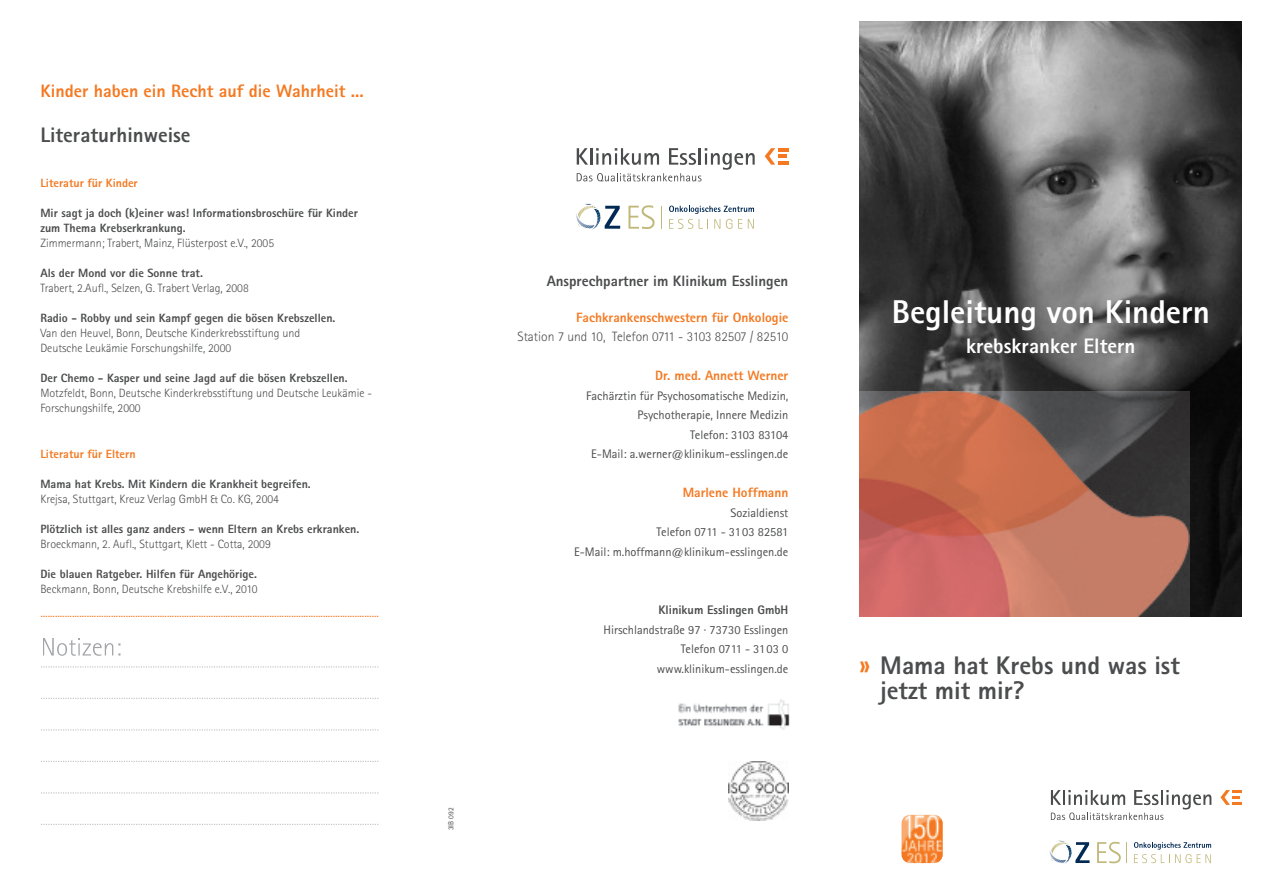
<style>
.page{position:relative;width:1263px;height:893px;background:#fff}
.page>*{position:absolute;margin:0;border:0;box-sizing:border-box;transform-origin:0 0}
.t1{font:800 33px "Rotis Sans Serif";color:#fff}
.t2{font:800 25.5px/25.5px "Rotis Sans Serif";color:#4b4c4d}
.t3{font:800 21px "Rotis Sans Serif";color:#fff}
.t4{font:800 21px "Rotis Sans Serif";color:#4b4c4d}
.t5{font:800 18px "Rotis Sans Serif";color:#f47921}
.t6{font:800 15px "Rotis Sans Serif";color:#4b4c4d}
.t7{font:800 13.5px "Rotis Sans Serif";color:#f47921}
.t8{font:300 13.5px "Rotis Sans Serif";color:#4b4c4d}
.t9{font:12.45px/19.5px "Rotis Sans Serif";color:#4b4c4d;text-align:right}
.t10{font:800 12.45px "Rotis Sans Serif";color:#4b4c4d}
.t11{font:800 12px/15px "Rotis Sans Serif";color:#4b4c4d}
.t12{font:300 12px/15px "Rotis Sans Serif";color:#4b4c4d}
.t13{font:12px "Rotis Sans Serif";color:#f47921}
.t14{font:800 12px "Rotis Sans Serif";color:#f47921}
.t15{font:7.5px "Rotis Sans Serif";color:#4b4c4d}
.s1{font-weight:300}
.s2{font-family:"Koz Min Pr 6 N";font-weight:500}
.s3{font-weight:700;font-size:28.5px;color:#f47921}
</style>
<div class="page">
<img style="left:678px;top:699px;width:112px;height:30px">
<svg style="left:765px;top:148px;width:24px;height:17px"></svg>
<svg style="left:577px;top:148px;width:178px;height:33px"></svg>
<img style="left:859px;top:21px;width:383px;height:596px">
<svg style="left:43px;top:638px;width:77px;height:18px"></svg>
<svg style="left:41px;top:666px;width:194px;height:1px"></svg>
<svg style="left:41px;top:698px;width:194px;height:1px"></svg>
<svg style="left:41px;top:729px;width:194px;height:1px"></svg>
<svg style="left:41px;top:761px;width:194px;height:1px"></svg>
<svg style="left:41px;top:792px;width:194px;height:1px"></svg>
<svg style="left:41px;top:824px;width:194px;height:1px"></svg>
<img style="left:729px;top:762px;width:59px;height:58px">
<img style="left:901px;top:815px;width:42px;height:48px;border-radius:9px">
<img style="left:859px;top:391px;width:330px;height:226px">
<svg style="left:1220px;top:790px;width:22px;height:15px"></svg>
<svg style="left:1051px;top:790px;width:160px;height:30px"></svg>
<svg style="left:1049px;top:840px;width:40px;height:24px"></svg>
<svg style="left:1134px;top:842px;width:77px;height:21px"></svg>
<svg style="left:1097px;top:842px;width:30px;height:21px"></svg>
<svg style="left:576px;top:203px;width:44px;height:27px"></svg>
<svg style="left:628px;top:205px;width:26px;height:24px"></svg>
<svg style="left:669px;top:206px;width:85px;height:23px"></svg>
<svg style="left:661px;top:206px;width:1px;height:23px"></svg>
<h3 class="t5" style="left:40px;top:85px;width:325px">Kinder haben ein Recht auf die Wahrheit ...</h3>
<h3 class="t4" style="left:40px;top:128px;width:152px">Literaturhinweise</h3>
<p class="t14" style="left:40px;top:179px;width:99px">Literatur für Kinder</p>
<p class="t11" style="left:40px;top:207px;width:319px">Mir sagt ja doch (k)einer was! Informationsbroschüre für Kinder zum Thema Krebserkrankung.<br><span class="s1">Zimmermann; Trabert, Mainz, Flu</span><span class="s2">̈</span><span class="s1">sterpost e.V., 2005</span></p>
<p class="t11" style="left:40px;top:267px;width:164px">Als der Mond vor die Sonne trat.</p>
<p class="t12" style="left:40px;top:282px;width:210px">Trabert, 2.Aufl., Selzen, G. Trabert Verlag, 2008</p>
<p class="t11" style="left:40px;top:312px;width:297px">Radio - Robby und sein Kampf gegen die bösen Krebszellen.</p>
<p class="t12" style="left:40px;top:327px;width:261px">Van den Heuvel, Bonn, Deutsche Kinderkrebsstiftung und<br>Deutsche Leukämie Forschungshilfe, 2000</p>
<p class="t11" style="left:40px;top:372px;width:309px">Der Chemo - Kasper und seine Jagd auf die bösen Krebszellen.</p>
<p class="t12" style="left:40px;top:387px;width:333px">Motzfeldt, Bonn, Deutsche Kinderkrebsstiftung und Deutsche Leukämie -<br>Forschungshilfe, 2000</p>
<p class="t14" style="left:40px;top:449px;width:97px">Literatur für Eltern</p>
<p class="t11" style="left:40px;top:477px;width:272px">Mama hat Krebs. Mit Kindern die Krankheit begreifen.</p>
<p class="t12" style="left:40px;top:492px;width:240px">Krejsa, Stuttgart, Kreuz Verlag GmbH &amp; Co. KG, 2004</p>
<p class="t11" style="left:40px;top:522px;width:320px">Plötzlich ist alles ganz anders - wenn Eltern an Krebs erkranken.</p>
<p class="t12" style="left:40px;top:537px;width:232px">Broeckmann, 2. Aufl., Stuttgart, Klett - Cotta, 2009</p>
<p class="t11" style="left:40px;top:567px;width:218px">Die blauen Ratgeber. Hilfen für Angehörige.</p>
<p class="t12" style="left:40px;top:582px;width:219px">Beckmann, Bonn, Deutsche Krebshilfe e.V., 2010</p>
<p class="t13" style="left:40px;top:608px;width:340px">...........................................................................................................................................</p>
<p class="t15" style="left:448px;top:830px;width:24px;rotate:-90deg">3IB 092</p>
<p class="t6" style="left:547px;top:275px;width:243px">Ansprechpartner im Klinikum Esslingen</p>
<p class="t7" style="left:576px;top:312px;width:214px">Fachkrankenschwestern für Onkologie</p>
<p class="t8" style="left:517px;top:332px;width:272px">Station 7 und 10, Telefon 0711 - 3103 82507 / 82510</p>
<p class="t7" style="left:655px;top:371px;width:135px">Dr. med. Annett Werner</p>
<p class="t9" style="left:586px;top:387px;width:204px">Fachärztin fu<span class="s2">̈</span>r Psychosomatische Medizin, Psychotherapie, Innere Medizin<br>Telefon: 3103 83104<br>E-Mail: a.werner@klinikum-esslingen.de</p>
<p class="t7" style="left:683px;top:488px;width:107px">Marlene Hoffmann</p>
<p class="t9" style="left:574px;top:504px;width:216px">Sozialdienst<br>Telefon 0711 - 3103 82581<br>E-Mail: m.hoffmann@klinikum-esslingen.de</p>
<p class="t10" style="left:658px;top:606px;width:131px">Klinikum Esslingen GmbH</p>
<p class="t9" style="left:604px;top:621px;width:186px">Hirschlandstraße 97 · 73730 Esslingen<br>Telefon 0711 - 3103 0 www.klinikum-esslingen.de</p>
<h1 class="t1" style="left:892px;top:300px;width:320px">Begleitung von Kindern</h1>
<h3 class="t3" style="left:966px;top:338px;width:171px">krebskranker Eltern</h3>
<h2 class="t2" style="left:880px;top:655px;width:301px;text-indent:-21px"><span class="s3">»</span> Mama hat Krebs und was ist jetzt mit mir?</h2>
</div>
